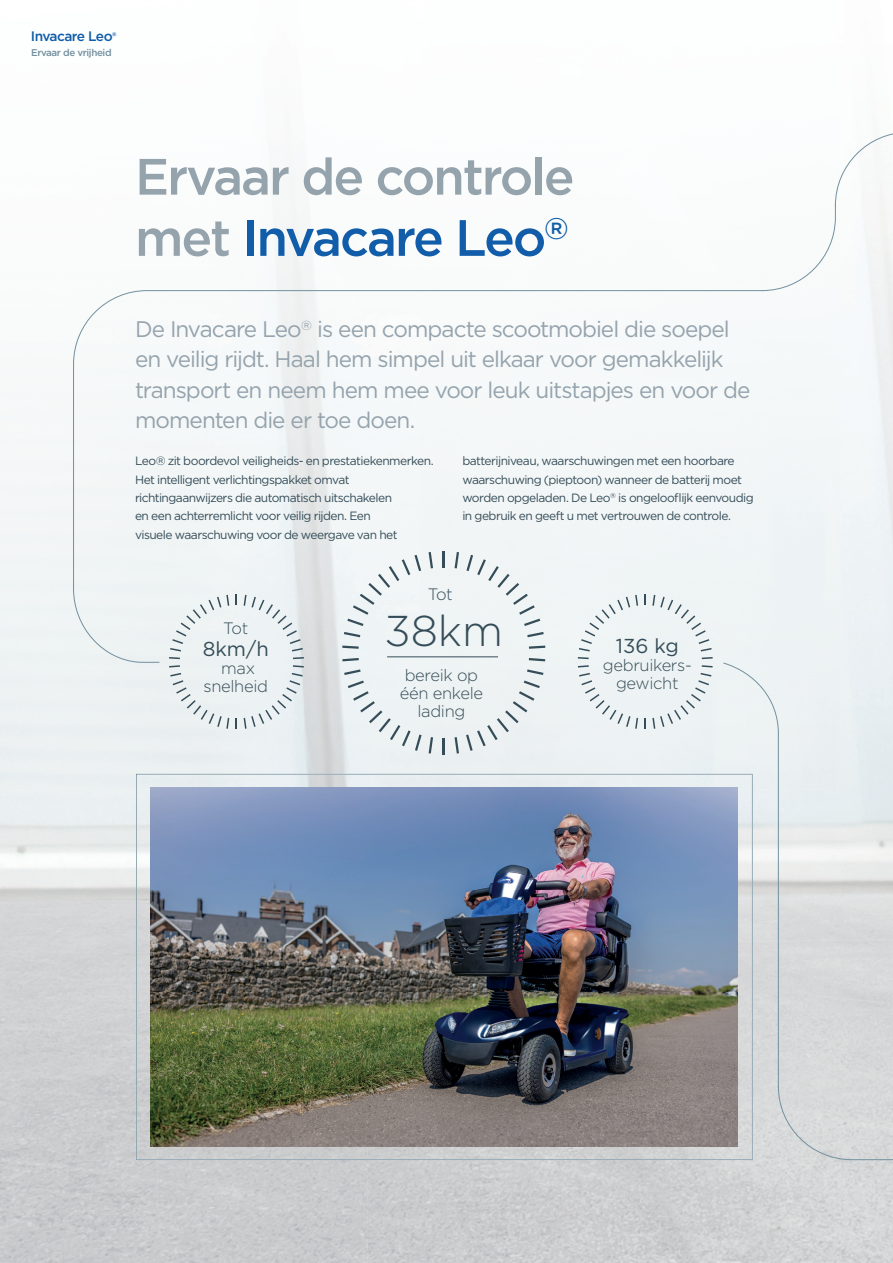
<style>
.page{position:relative;width:893px;height:1263px;background:#fff}
.page>*{position:absolute;margin:0;border:0;box-sizing:border-box;transform-origin:0 0}
.t1{font:500 51px/61.2px "Gotham";letter-spacing:-.04em;color:#95a3ad}
.t2{font:300 43.05px "Gotham";color:#354d59}
.t3{font:22.5px/30.3px "Gotham";letter-spacing:-.04em;color:#95a3ad}
.t4{font:20.1px "Gotham";color:#354d59}
.t5{font:300 16.5px/18px "Gotham";letter-spacing:-.02em;color:#354d59;text-align:center}
.t6{font:500 13.65px "Gotham";letter-spacing:-.04em;color:#115da9}
.t7{font:12px/18.3px "Gotham";letter-spacing:-.045em;color:#354d59}
.t8{font:500 9.75px "Gotham";letter-spacing:-.04em;color:#73909f}
.s1{color:#115da9}
</style>
<div class="page">
<div style="left:0;top:182px;width:840px;height:449px;background:#f5f8f8"></div>
<img style="left:210px;top:631px;width:420px;height:143px">
<img style="left:753px;top:789px;width:88px;height:316px">
<img style="left:157px;top:1160px;width:421px;height:103px">
<img style="left:578px;top:1105px;width:263px;height:158px">
<hr style="left:147px;top:290px;width:616px;height:1px;background:#73909f">
<hr style="left:73px;top:364px;width:1px;height:226px;background:#73909f">
<svg style="left:73px;top:290px;width:75px;height:75px"></svg>
<hr style="left:387px;top:657px;width:111px;height:1px;background:#354d59">
<svg style="left:761px;top:131px;width:132px;height:160px"></svg>
<hr style="left:852px;top:1159px;width:41px;height:1px;background:#73909f">
<hr style="left:778px;top:733px;width:1px;height:355px;background:#73909f">
<div style="left:778px;top:1085px;width:75px;height:75px;background:#d8dada"></div>
<div style="left:73px;top:588px;width:87px;height:75px;background:#eef3f3"></div>
<div style="left:722px;top:662px;width:57px;height:72px;background:#eef2f3"></div>
<svg style="left:136px;top:774px;width:617px;height:386px;background:#d1d5d7"></svg>
<svg style="left:443px;top:551px;width:2px;height:16px"></svg>
<svg style="left:443px;top:738px;width:2px;height:16px"></svg>
<svg style="left:342px;top:658px;width:17px;height:3px"></svg>
<svg style="left:344px;top:669px;width:78px;height:82px;background:#e3e9eb"></svg>
<svg style="left:429px;top:737px;width:4px;height:16px"></svg>
<svg style="left:342px;top:645px;width:17px;height:4px"></svg>
<svg style="left:344px;top:632px;width:16px;height:5px"></svg>
<svg style="left:347px;top:555px;width:74px;height:71px"></svg>
<svg style="left:429px;top:552px;width:4px;height:16px"></svg>
<svg style="left:529px;top:658px;width:16px;height:3px"></svg>
<svg style="left:466px;top:669px;width:77px;height:82px;background:#e3e8ea"></svg>
<svg style="left:454px;top:737px;width:5px;height:16px"></svg>
<svg style="left:529px;top:645px;width:16px;height:4px"></svg>
<svg style="left:527px;top:632px;width:17px;height:5px"></svg>
<svg style="left:466px;top:555px;width:74px;height:71px"></svg>
<svg style="left:455px;top:552px;width:4px;height:16px"></svg>
<svg style="left:169px;top:665px;width:11px;height:2px"></svg>
<svg style="left:170px;top:673px;width:59px;height:56px;background:#e2e8e9"></svg>
<svg style="left:169px;top:657px;width:11px;height:2px"></svg>
<svg style="left:170px;top:595px;width:59px;height:56px"></svg>
<svg style="left:293px;top:665px;width:11px;height:2px"></svg>
<svg style="left:244px;top:673px;width:59px;height:56px;background:#e1e8eb"></svg>
<svg style="left:293px;top:657px;width:11px;height:2px"></svg>
<svg style="left:244px;top:595px;width:59px;height:56px;background:#e2e8eb"></svg>
<svg style="left:644px;top:594px;width:2px;height:11px"></svg>
<svg style="left:644px;top:718px;width:2px;height:11px"></svg>
<svg style="left:578px;top:665px;width:11px;height:2px"></svg>
<svg style="left:579px;top:673px;width:59px;height:56px;background:#e4eaec"></svg>
<svg style="left:578px;top:657px;width:11px;height:2px"></svg>
<svg style="left:579px;top:595px;width:59px;height:56px"></svg>
<svg style="left:702px;top:665px;width:11px;height:2px"></svg>
<svg style="left:652px;top:673px;width:59px;height:56px;background:#e3e9ec"></svg>
<svg style="left:702px;top:657px;width:11px;height:2px"></svg>
<svg style="left:652px;top:595px;width:60px;height:56px"></svg>
<img style="left:151px;top:788px;width:587px;height:358px">
<p class="t6" style="left:31px;top:29px;width:87px">Invacare Leo<sup>®</sup></p>
<p class="t8" style="left:31px;top:47px;width:82px">Ervaar de vrijheid</p>
<h1 class="t1" style="left:135px;top:146px;width:441px">Ervaar de controle met <span class="s1">Invacare Leo</span><sup>®</sup></h1>
<h3 class="t3" style="left:135px;top:314px;width:617px">De Invacare Leo<sup>®</sup> is een compacte scootmobiel die soepel en veilig rijdt. Haal hem simpel uit elkaar voor gemakkelijk transport en neem hem mee voor leuk uitstapjes en voor de momenten die er toe doen.</h3>
<p class="t7" style="left:135px;top:452px;width:300px">Leo® zit boordevol veiligheids- en prestatiekenmerken.<br>Het intelligent verlichtingspakket omvat richtingaanwijzers die automatisch uitschakelen<br>en een achterremlicht voor veilig rijden. Een<br>visuele waarschuwing voor de weergave van het</p>
<p class="t7" style="left:462px;top:452px;width:293px">batterijniveau, waarschuwingen met een hoorbare waarschuwing (pieptoon) wanneer de batterij moet worden opgeladen. De Leo<sup>®</sup> is ongelooflijk eenvoudig in gebruik en geeft u met vertrouwen de controle.</p>
<h3 class="t5" style="left:223px;top:619px;width:26px">Tot</h3>
<h3 class="t4" style="left:203px;top:638px;width:67px">8km/h</h3>
<h3 class="t5" style="left:204px;top:659px;width:66px">max snelheid</h3>
<h3 class="t5" style="left:428px;top:585px;width:26px">Tot</h3>
<h2 class="t2" style="left:385px;top:607px;width:120px">38km</h2>
<h3 class="t5" style="left:400px;top:666px;width:85px">bereik op één enkele lading</h3>
<h3 class="t4" style="left:616px;top:634px;width:65px">136 kg</h3>
<h3 class="t5" style="left:603px;top:656px;width:90px">gebruikers&shy;gewicht</h3>
</div>
